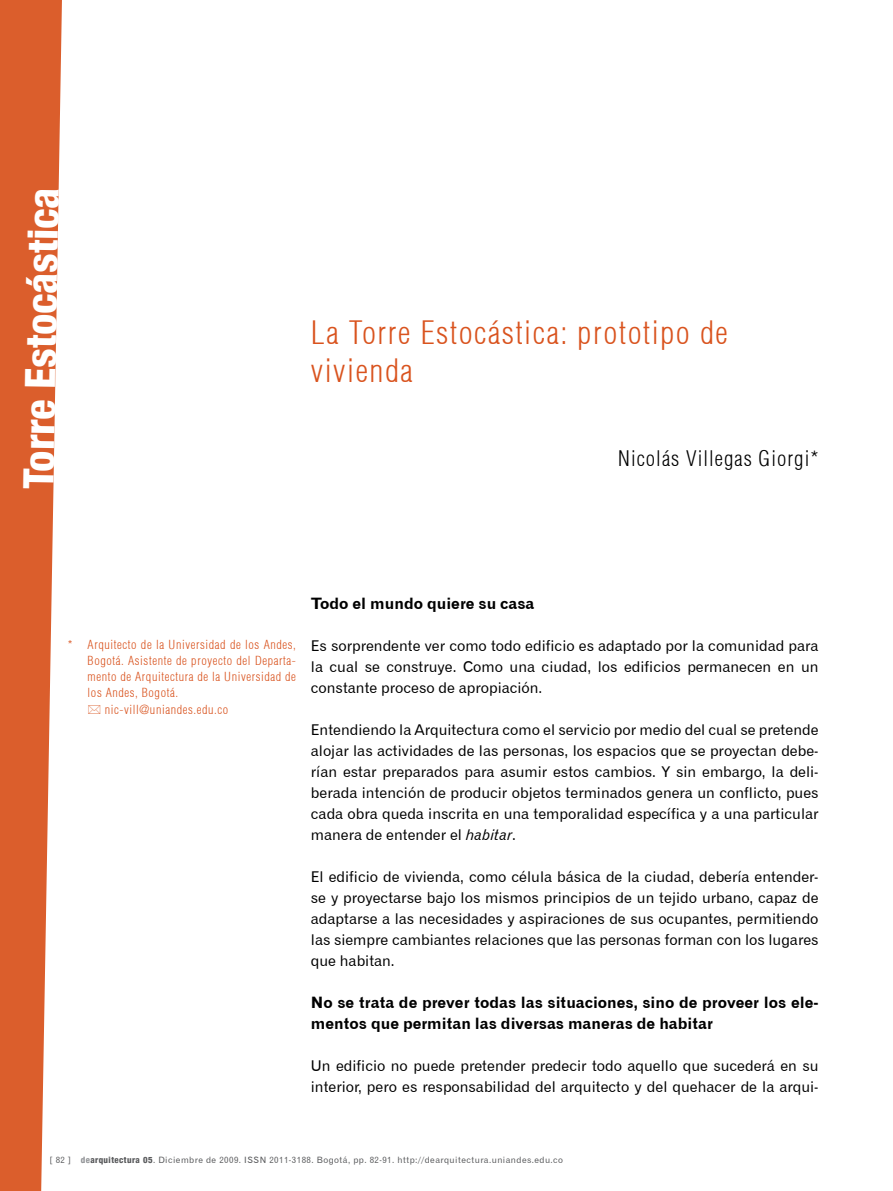
<style>
.page{position:relative;width:893px;height:1191px;background:#fff}
.page>*{position:absolute;margin:0;border:0;box-sizing:border-box;transform-origin:0 0}
.t1{font:800 condensed 42px "Helvetica 87";color:#fff}
.t2{font:300 condensed 31.5px/37.8px "Helvetica";letter-spacing:.05em;color:#d9531e}
.t3{font:300 condensed 21px "Helvetica";letter-spacing:.05em;color:#000}
.t4{font:15.75px/21px "Gothic 720 BT Bold B";color:#000}
.t5{font:14.88px/21px "Gothic 720 BT Roman B";color:#000;text-align:justify}
.t6{font:300 condensed 12.25px/15.8px "Helvetica";letter-spacing:.05em;color:#d9531e;text-align:justify}
.t7{font:8.75px "Gothic 720 BT Roman B";letter-spacing:.05em;color:#58595b}
.s1{font-family:"Gothic 720 BT Italic B"}
.s2{font-family:"Helvetica 87";font-weight:800;font-stretch:condensed;color:#939598}
.s3{font-family:"Helvetica 87";font-weight:800;font-stretch:condensed}
</style>
<div class="page">
<svg style="left:0;top:0;width:62px;height:1191px;fill:#db5e2c"></svg>
<h1 class="t1" style="left:13px;top:488px;width:302px;rotate:-89deg">Torre Estocástica</h1>
<h2 class="t2" style="left:311px;top:313px;width:418px">La Torre Estocástica: prototipo de vivienda</h2>
<h3 class="t3" style="left:618px;top:445px;width:202px">Nicolás Villegas Giorgi*</h3>
<p class="t6" style="left:88px;top:637px;width:210px;text-indent:-20px">* Arquitecto de la Universidad de los Andes, Bogotá. Asistente de proyecto del Departa&shy;mento de Arquitectura de la Universidad de los Andes, Bogotá.</p>
<p class="t6" style="left:105px;top:701px;width:125px">nic-vill@uniandes.edu.co</p>
<p class="t4" style="left:311px;top:593px;width:225px">Todo el mundo quiere su casa</p>
<p class="t5" style="left:311px;top:635px;width:509px">Es sorprendente ver como todo edificio es adaptado por la comunidad para la cual se construye. Como una ciudad, los edificios permanecen en un constante proceso de apropiación.</p>
<p class="t5" style="left:311px;top:719px;width:509px">Entendiendo la Arquitectura como el servicio por medio del cual se pretende alojar las actividades de las personas, los espacios que se proyectan debe&shy;rían estar preparados para asumir estos cambios. Y sin embargo, la deli&shy;berada intención de producir objetos terminados genera un conflicto, pues cada obra queda inscrita en una temporalidad específica y a una particular manera de entender el <span class="s1">habitar</span>.</p>
<p class="t5" style="left:311px;top:866px;width:509px">El edificio de vivienda, como célula básica de la ciudad, debería entender&shy;se y proyectarse bajo los mismos principios de un tejido urbano, capaz de adaptarse a las necesidades y aspiraciones de sus ocupantes, permitiendo las siempre cambiantes relaciones que las personas forman con los lugares que habitan.</p>
<p class="t4" style="left:311px;top:992px;width:509px">No se trata de prever todas las situaciones, sino de proveer los ele&shy;mentos que permitan las diversas maneras de habitar</p>
<p class="t5" style="left:311px;top:1055px;width:509px">Un edificio no puede pretender predecir todo aquello que sucederá en su interior, pero es responsabilidad del arquitecto y del quehacer de la arqui-</p>
<p class="t7" style="left:50px;top:1154px;width:515px">[ 82 ] <span class="s2">de</span><span class="s3">arquitectura 05</span>. Diciembre de 2009. ISSN 2011-3188. Bogotá, pp. 82-91. http://dearquitectura.uniandes.edu.co</p>
</div>
